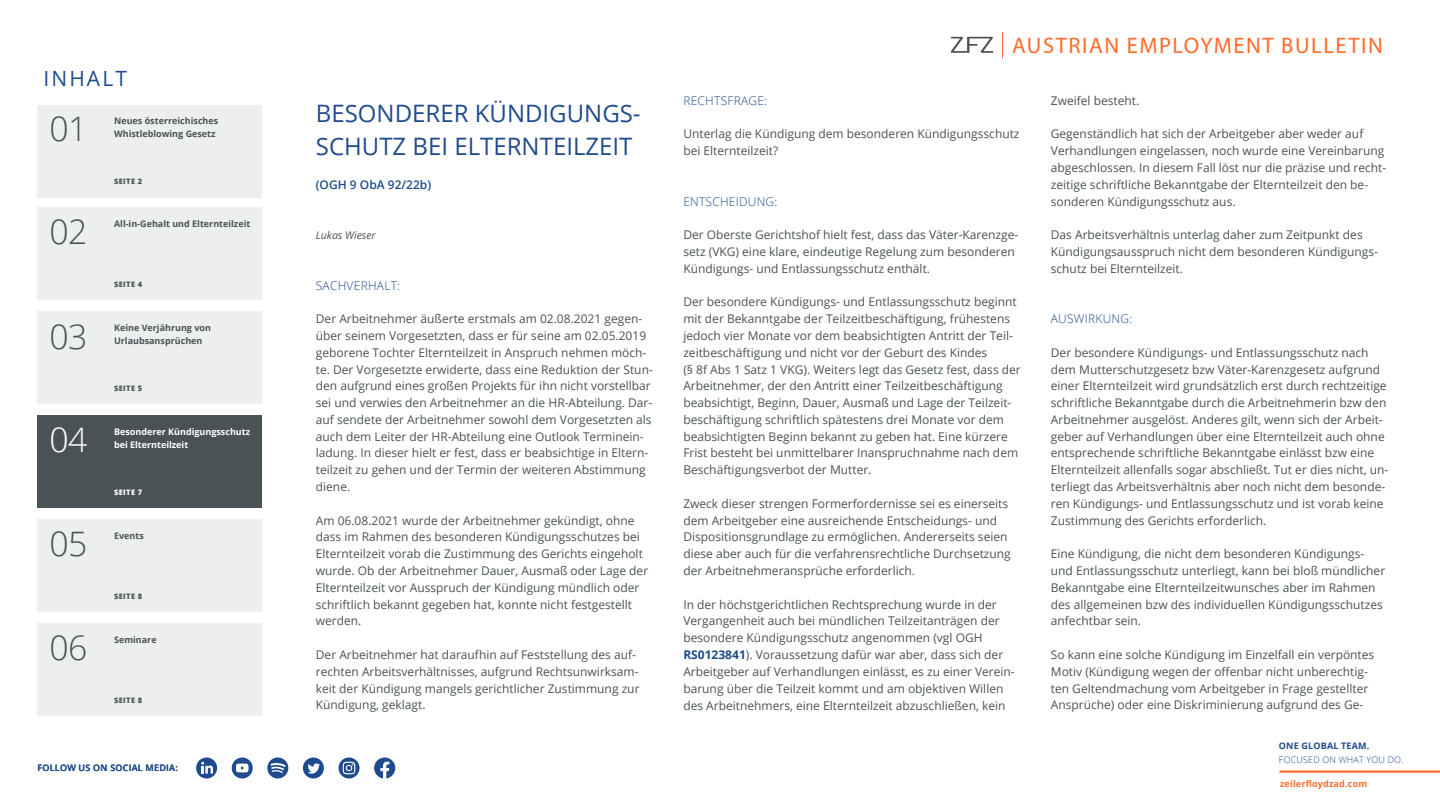
<style>
.page{position:relative;width:1440px;height:810px;background:#fff}
.page>*{position:absolute;margin:0;border:0;box-sizing:border-box;transform-origin:0 0}
.t1{font:300 33.75px "Open Sans";letter-spacing:-.025em;color:#4a5256}
.t2{font:300 33.75px "Open Sans";color:#fff}
.t3{font:24px/33.6px "Open Sans";color:#1e4b8d}
.t4{font:22.5px "Myriad Pro";letter-spacing:.07em;color:#ff6c2b}
.t5{font:21px "Open Sans";letter-spacing:.1em;color:#1e4b8d}
.t6{font:12px/16.8px "Open Sans";color:#4a5256}
.t7{font:300 12px "Open Sans";letter-spacing:.02em;color:#1e4b8d}
.t8{font:600 12px "Open Sans";color:#1e4b8d}
.t9{font:italic 10.5px "Open Sans";color:#4a5256}
.t10{font:700 9px "Open Sans";color:#4a5256}
.t11{font:700 9px "Open Sans";color:#fff}
.t12{font:600 9px "Open Sans";letter-spacing:.025em;color:#1e4b8d}
.t13{font:300 9px "Open Sans";letter-spacing:.02em;color:#1e4b8d}
.t14{font:700 9px "Open Sans";letter-spacing:.02em;color:#ff6c2b}
.t15{font:700 9px "Open Sans";letter-spacing:.02em;color:#1e4b8d}
.t16{font:800 7.5px "Open Sans";letter-spacing:.05em;color:#4a5256}
.t17{font:800 7.5px "Open Sans";letter-spacing:.05em;color:#fff}
.s1{font-weight:700;color:#1e4b8d}
</style>
<div class="page">
<hr style="left:1280px;top:771px;width:160px;height:2px;background:#ff6c2b">
<svg style="left:232px;top:758px;width:21px;height:21px"></svg>
<svg style="left:236px;top:764px;width:13px;height:8px"></svg>
<div style="left:303px;top:758px;width:21px;height:21px;background:#1e4b8d;border-radius:50%"></div>
<svg style="left:307px;top:763px;width:13px;height:11px"></svg>
<svg style="left:339px;top:758px;width:21px;height:21px"></svg>
<svg style="left:343px;top:762px;width:12px;height:12px"></svg>
<div style="left:196px;top:758px;width:21px;height:21px;background:#1e4b8d;border-radius:50%"></div>
<svg style="left:201px;top:762px;width:12px;height:12px"></svg>
<svg style="left:374px;top:758px;width:21px;height:21px"></svg>
<svg style="left:267px;top:758px;width:21px;height:21px"></svg>
<svg style="left:951px;top:37px;width:42px;height:16px"></svg>
<svg style="left:1002px;top:32px;width:1px;height:25px"></svg>
<div style="left:38px;top:623px;width:225px;height:93px;background:#edeeee"></div>
<div style="left:38px;top:519px;width:225px;height:93px;background:#edeeee"></div>
<div style="left:38px;top:105px;width:225px;height:92px;background:#edeeee"></div>
<div style="left:38px;top:415px;width:225px;height:93px;background:#4a5256"></div>
<div style="left:38px;top:207px;width:225px;height:93px;background:#edeeee"></div>
<div style="left:38px;top:311px;width:225px;height:93px;background:#edeeee"></div>
<h3 class="t5" style="left:44px;top:70px;width:85px">INHALT</h3>
<h1 class="t1" style="left:50px;top:115px;width:39px">01</h1>
<p class="t10" style="left:114px;top:114px;width:106px">Neues österreichisches</p>
<p class="t10" style="left:114px;top:128px;width:103px">Whistleblowing Gesetz</p>
<p class="t16" style="left:114px;top:178px;width:30px">SEITE 2</p>
<h1 class="t1" style="left:50px;top:218px;width:39px">02</h1>
<p class="t10" style="left:114px;top:217px;width:138px">All-in-Gehalt und Elternteilzeit</p>
<h1 class="t1" style="left:50px;top:323px;width:39px">03</h1>
<p class="t16" style="left:114px;top:281px;width:30px">SEITE 4</p>
<p class="t10" style="left:114px;top:322px;width:98px">Keine Verjährung von</p>
<p class="t10" style="left:114px;top:335px;width:90px">Urlaubsansprüchen</p>
<p class="t16" style="left:114px;top:385px;width:30px">SEITE 5</p>
<h1 class="t2" style="left:50px;top:427px;width:39px">04</h1>
<p class="t11" style="left:114px;top:426px;width:138px">Besonderer Kündigungsschutz</p>
<p class="t11" style="left:114px;top:439px;width:76px">bei Elternteilzeit</p>
<p class="t17" style="left:114px;top:489px;width:30px">SEITE 7</p>
<h1 class="t1" style="left:50px;top:531px;width:39px">05</h1>
<p class="t10" style="left:114px;top:530px;width:31px">Events</p>
<p class="t16" style="left:114px;top:593px;width:30px">SEITE 8</p>
<h1 class="t1" style="left:50px;top:634px;width:39px">06</h1>
<p class="t10" style="left:114px;top:633px;width:44px">Seminare</p>
<p class="t16" style="left:114px;top:697px;width:30px">SEITE 8</p>
<p class="t12" style="left:38px;top:765px;width:142px">FOLLOW US ON SOCIAL MEDIA:</p>
<h2 class="t3" style="left:316px;top:98px;width:326px">BESONDERER KÜNDIGUNGS-<br>SCHUTZ BEI ELTERNTEILZEIT</h2>
<p class="t8" style="left:316px;top:180px;width:117px">(OGH 9 ObA 92/22b)</p>
<p class="t9" style="left:316px;top:231px;width:61px">Lukas Wieser</p>
<p class="t7" style="left:316px;top:280px;width:86px">SACHVERHALT:</p>
<p class="t6" style="left:316px;top:312px;width:339px">Der Arbeitnehmer äußerte erstmals am 02.08.2021 gegen&shy;über seinem Vorgesetzten, dass er für seine am 02.05.2019 geborene Tochter Elternteilzeit in Anspruch nehmen möch&shy;te. Der Vorgesetzte erwiderte, dass eine Reduktion der Stun&shy;den aufgrund eines großen Projekts für ihn nicht vorstellbar sei und verwies den Arbeitnehmer an die HR-Abteilung. Dar&shy;auf sendete der Arbeitnehmer sowohl dem Vorgesetzten als auch dem Leiter der HR-Abteilung eine Outlook Terminein&shy;ladung. In dieser hielt er fest, dass er beabsichtige in Eltern&shy;teilzeit zu gehen und der Termin der weiteren Abstimmung diene.</p>
<p class="t6" style="left:316px;top:513px;width:334px">Am 06.08.2021 wurde der Arbeitnehmer gekündigt, ohne dass im Rahmen des besonderen Kündigungsschutzes bei Elternteilzeit vorab die Zustimmung des Gerichts eingeholt wurde. Ob der Arbeitnehmer Dauer, Ausmaß oder Lage der Elternteilzeit vor Ausspruch der Kündigung mündlich oder schriftlich bekannt gegeben hat, konnte nicht festgestellt werden.</p>
<p class="t6" style="left:316px;top:648px;width:325px">Der Arbeitnehmer hat daraufhin auf Feststellung des auf&shy;rechten Arbeitsverhältnisses, aufgrund Rechtsunwirksam&shy;keit der Kündigung mangels gerichtlicher Zustimmung zur Kündigung, geklagt.</p>
<h3 class="t4" style="left:1012px;top:32px;width:372px">AUSTRIAN EMPLOYMENT BULLETIN</h3>
<p class="t7" style="left:683px;top:96px;width:85px">RECHTSFRAGE:</p>
<p class="t6" style="left:683px;top:127px;width:338px">Unterlag die Kündigung dem besonderen Kündigungsschutz bei Elternteilzeit?</p>
<p class="t7" style="left:683px;top:196px;width:95px">ENTSCHEIDUNG:</p>
<p class="t6" style="left:683px;top:228px;width:337px">Der Oberste Gerichtshof hielt fest, dass das Väter-Karenzge&shy;setz (VKG) eine klare, eindeutige Regelung zum besonderen<br>Kündigungs- und Entlassungsschutz enthält.</p>
<p class="t6" style="left:683px;top:295px;width:339px">Der besondere Kündigungs- und Entlassungsschutz beginnt mit der Bekanntgabe der Teilzeitbeschäftigung, frühestens jedoch vier Monate vor dem beabsichtigten Antritt der Teil&shy;zeitbeschäftigung und nicht vor der Geburt des Kindes<br>(§ 8f Abs 1 Satz 1 VKG). Weiters legt das Gesetz fest, dass der Arbeitnehmer, der den Antritt einer Teilzeitbeschäftigung beabsichtigt, Beginn, Dauer, Ausmaß und Lage der Teilzeit&shy;beschäftigung schriftlich spätestens drei Monate vor dem beabsichtigten Beginn bekannt zu geben hat. Eine kürzere Frist besteht bei unmittelbarer Inanspruchnahme nach dem Beschäftigungsverbot der Mutter.</p>
<p class="t6" style="left:683px;top:496px;width:329px">Zweck dieser strengen Formerfordernisse sei es einerseits dem Arbeitgeber eine ausreichende Entscheidungs- und Dispositionsgrundlage zu ermöglichen. Andererseits seien diese aber auch für die verfahrensrechtliche Durchsetzung der Arbeitnehmeransprüche erforderlich.</p>
<p class="t6" style="left:683px;top:597px;width:333px">In der höchstgerichtlichen Rechtsprechung wurde in der Vergangenheit auch bei mündlichen Teilzeitanträgen der besondere Kündigungsschutz angenommen (vgl OGH <span class="s1">RS0123841</span>). Voraussetzung dafür war aber, dass sich der Arbeitgeber auf Verhandlungen einlässt, es zu einer Verein&shy;barung über die Teilzeit kommt und am objektiven Willen des Arbeitnehmers, eine Elternteilzeit abzuschließen, kein</p>
<p class="t6" style="left:1051px;top:93px;width:90px">Zweifel besteht.</p>
<p class="t6" style="left:1051px;top:127px;width:337px">Gegenständlich hat sich der Arbeitgeber aber weder auf Verhandlungen eingelassen, noch wurde eine Vereinbarung abgeschlossen. In diesem Fall löst nur die präzise und recht&shy;zeitige schriftliche Bekanntgabe der Elternteilzeit den be&shy;sonderen Kündigungsschutz aus.</p>
<p class="t6" style="left:1051px;top:228px;width:329px">Das Arbeitsverhältnis unterlag daher zum Zeitpunkt des<br>Kündigungsausspruch nicht dem besonderen Kündigungs&shy;schutz bei Elternteilzeit.</p>
<p class="t7" style="left:1051px;top:314px;width:83px">AUSWIRKUNG:</p>
<p class="t6" style="left:1051px;top:345px;width:339px">Der besondere Kündigungs- und Entlassungsschutz nach dem Mutterschutzgesetz bzw Väter-Karenzgesetz aufgrund einer Elternteilzeit wird grundsätzlich erst durch rechtzeitige schriftliche Bekanntgabe durch die Arbeitnehmerin bzw den Arbeitnehmer ausgelöst. Anderes gilt, wenn sich der Arbeit&shy;geber auf Verhandlungen über eine Elternteilzeit auch ohne entsprechende schriftliche Bekanntgabe einlässt bzw eine Elternteilzeit allenfalls sogar abschließt. Tut er dies nicht, un&shy;terliegt das Arbeitsverhältnis aber noch nicht dem besonde&shy;ren Kündigungs- und Entlassungsschutz und ist vorab keine Zustimmung des Gerichts erforderlich.</p>
<p class="t6" style="left:1051px;top:547px;width:336px">Eine Kündigung, die nicht dem besonderen Kündigungs&shy;und Entlassungsschutz unterliegt, kann bei bloß mündlicher Bekanntgabe eine Elternteilzeitwunsches aber im Rahmen des allgemeinen bzw des individuellen Kündigungsschutzes anfechtbar sein.</p>
<p class="t6" style="left:1051px;top:648px;width:325px">So kann eine solche Kündigung im Einzelfall ein verpöntes Motiv (Kündigung wegen der offenbar nicht unberechtig&shy;ten Geltendmachung vom Arbeitgeber in Frage gestellter Ansprüche) oder eine Diskriminierung aufgrund des Ge-</p>
<p class="t15" style="left:1279px;top:740px;width:92px">ONE GLOBAL TEAM.</p>
<p class="t13" style="left:1279px;top:756px;width:126px">FOCUSED ON WHAT YOU DO.</p>
<p class="t14" style="left:1280px;top:778px;width:89px">zeilerfloydzad.com</p>
</div>
